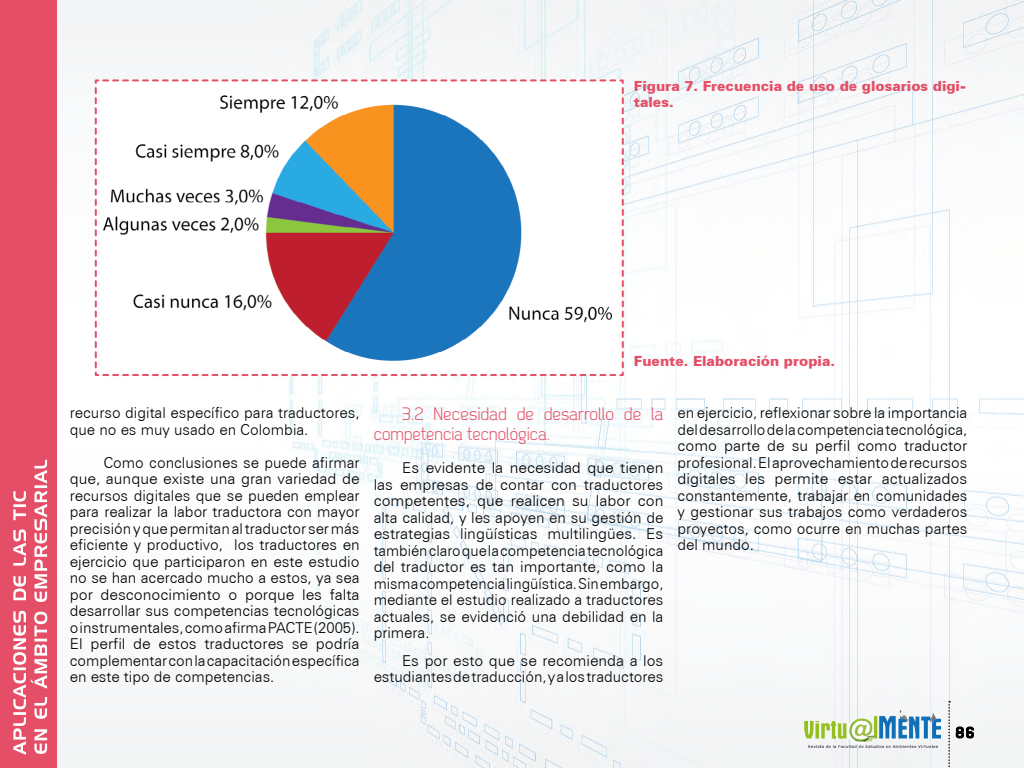
<style>
.page{position:relative;width:1024px;height:768px;background:#fff}
.page>*{position:absolute;margin:0;border:0;box-sizing:border-box;transform-origin:0 0}
.t1{font:18px/19.8px "Dekar";color:#e44e66}
.t2{font:300 15px/16.5px "Zurich BT";color:#000;text-align:justify}
.t3{font:900 14px/16.8px "Zurich BT";color:#e44e66}
</style>
<div class="page">
<img style="left:57px;top:1px;width:967px;height:767px">
<img style="left:804px;top:711px;width:136px;height:36px">
<svg style="left:948px;top:701px;width:27px;height:67px"></svg>
<div style="left:0;top:0;width:57px;height:768px;background:#e44e66"></div>
<svg style="left:13px;top:460px;width:34px;height:295px"></svg>
<svg style="left:94px;top:78px;width:531px;height:299px"></svg>
<p class="t3" style="left:634px;top:77px;width:333px">Figura 7. Frecuencia de uso de glosarios digi&shy;tales.</p>
<p class="t3" style="left:634px;top:352px;width:203px">Fuente. Elaboración propia.</p>
<p class="t2" style="left:70px;top:404px;width:291px">recurso digital específico para traductores, que no es muy usado en Colombia.</p>
<p class="t2" style="left:70px;top:454px;width:291px;text-indent:34px">Como conclusiones se puede afirmar que, aunque existe una gran variedad de recursos digitales que se pueden emplear para realizar la labor traductora con mayor precisión y que permitan al traductor ser más eficiente y productivo, los traductores en ejercicio que participaron en este estudio no se han acercado mucho a estos, ya sea por desconocimiento o porque les falta desarrollar sus competencias tecnológicas o instrumentales, como afirma PACTE (2005).<br>El perfil de estos traductores se podría complementar con la capacitación específica en este tipo de competencias.</p>
<p class="t1" style="left:374px;top:405px;width:291px;text-indent:28px">3.2 Necesidad de desarrollo de la competencia tecnológica.</p>
<p class="t2" style="left:374px;top:459px;width:291px;text-indent:28px">Es evidente la necesidad que tienen las empresas de contar con traductores competentes, que realicen su labor con alta calidad, y les apoyen en su gestión de estrategias lingüísticas multilingües. Es también claro que la competencia tecnológica del traductor es tan importante, como la misma competencia lingüística. Sin embargo, mediante el estudio realizado a traductores actuales, se evidenció una debilidad en la primera.</p>
<p class="t2" style="left:374px;top:652px;width:291px;text-align:right">Es por esto que se recomienda a los estudiantes de traducción, y a los traductores</p>
<p class="t2" style="left:678px;top:404px;width:291px">en ejercicio, reflexionar sobre la importancia del desarrollo de la competencia tecnológica, como parte de su perfil como traductor profesional. El aprovechamiento de recursos digitales les permite estar actualizados constantemente, trabajar en comunidades y gestionar sus trabajos como verdaderos proyectos, como ocurre en muchas partes del mundo.</p>
</div>
